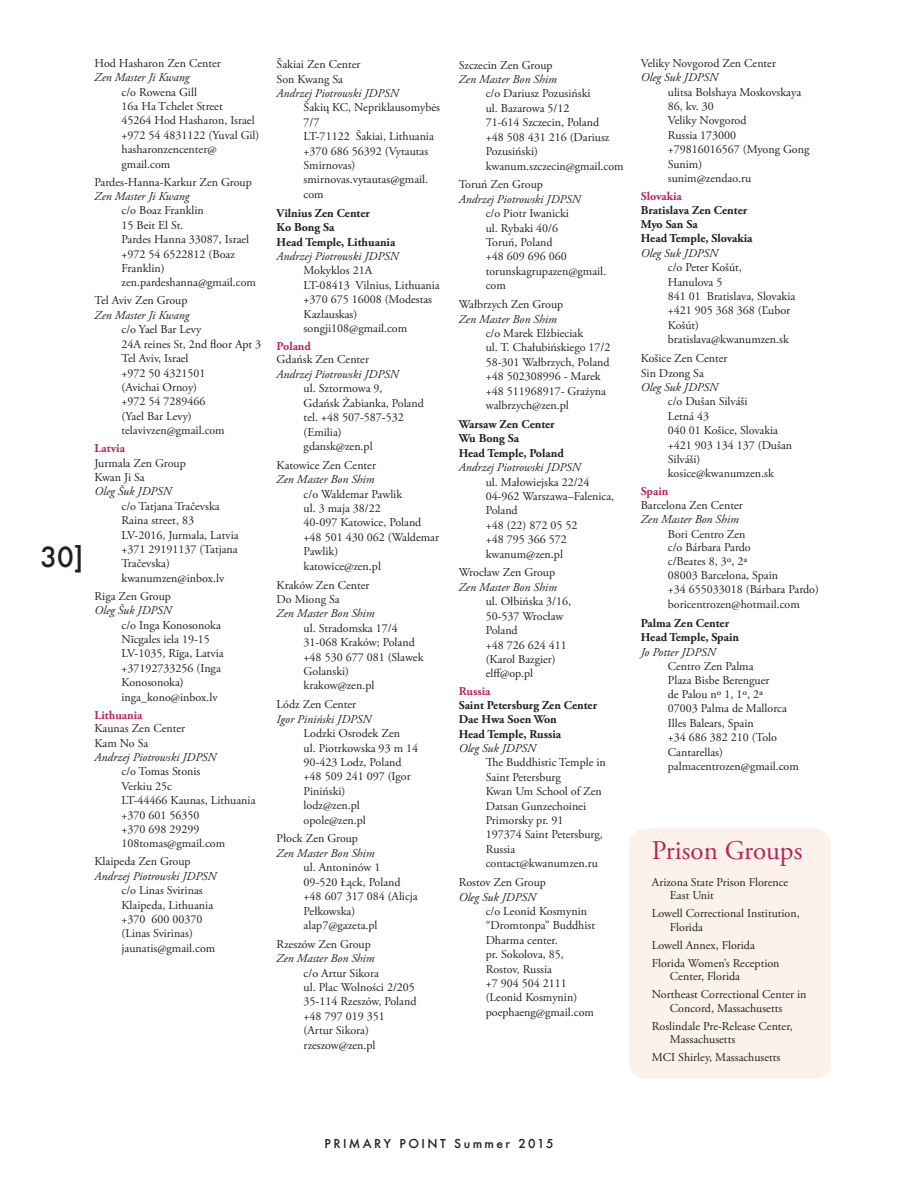
<style>
.page{position:relative;width:905px;height:1202px;background:#fff}
.page>*{position:absolute;margin:0;border:0;box-sizing:border-box;transform-origin:0 0}
.t1{font:27px "Adobe Garamond Pro";color:#b5265d}
.t2{font:500 27px "Futura";color:#231f20}
.t3{font:12px/14.4px "Adobe Garamond Pro";color:#231f20}
.t4{font:italic 12px "Adobe Garamond Pro";color:#231f20}
.t5{font:700 12px/14.4px "Adobe Garamond Pro";color:#231f20}
.t6{font:700 12px "Adobe Garamond Pro";color:#b5265d}
.t7{font:500 12px "Futura";letter-spacing:.2em;color:#231f20}
</style>
<div class="page">
<div style="left:629px;top:828px;width:202px;height:251px;background:#fdf2ea;border-radius:18px"></div>
<h1 class="t2" style="left:40px;top:538px;width:44px">30]</h1>
<p class="t3" style="left:94px;top:56px;width:128px">Hod Hasharon Zen Center</p>
<p class="t4" style="left:94px;top:70px;width:96px">Zen Master Ji Kwang</p>
<p class="t3" style="left:121px;top:85px;width:139px">c/o Rowena Gill<br>16a Ha Tchelet Street<br>45264 Hod Hasharon, Israel +972 54 4831122 (Yuval Gil) hasharonzencenter@ gmail.com</p>
<p class="t3" style="left:94px;top:175px;width:159px">Pardes-Hanna-Karkur Zen Group</p>
<p class="t4" style="left:94px;top:189px;width:96px">Zen Master Ji Kwang</p>
<p class="t3" style="left:121px;top:204px;width:136px">c/o Boaz Franklin<br>15 Beit El St.<br>Pardes Hanna 33087, Israel +972 54 6522812 (Boaz<br>Franklin) zen.pardeshanna@gmail.com</p>
<p class="t3" style="left:94px;top:294px;width:94px">Tel Aviv Zen Group</p>
<p class="t4" style="left:94px;top:308px;width:96px">Zen Master Ji Kwang</p>
<p class="t3" style="left:121px;top:323px;width:141px">c/o Yael Bar Levy<br>24A reines St, 2nd floor Apt 3<br>Tel Aviv, Israel<br>+972 50 4321501<br>(Avichai Ornoy)<br>+972 54 7289466<br>(Yael Bar Levy) telavivzen@gmail.com</p>
<p class="t6" style="left:94px;top:441px;width:32px">Latvia</p>
<p class="t3" style="left:94px;top:456px;width:93px">Jurmala Zen Group<br>Kwan Ji Sa</p>
<p class="t4" style="left:94px;top:484px;width:79px">Oleg Šuk JDPSN</p>
<p class="t3" style="left:121px;top:499px;width:119px">c/o Tatjana Tračevska<br>Raina street, 83<br>LV-2016, Jurmala, Latvia +371 29191137 (Tatjana<br>Tračevska) kwanumzen@inbox.lv</p>
<p class="t3" style="left:94px;top:589px;width:78px">Riga Zen Group</p>
<p class="t4" style="left:94px;top:603px;width:79px">Oleg Šuk JDPSN</p>
<p class="t3" style="left:121px;top:618px;width:104px">c/o Inga Konosonoka<br>Nīcgales iela 19-15<br>LV-1035, Rīga, Latvia +37192733256 (Inga<br>Konosonoka) inga_kono@inbox.lv</p>
<p class="t6" style="left:94px;top:708px;width:50px">Lithuania</p>
<p class="t3" style="left:94px;top:721px;width:92px">Kaunas Zen Center<br>Kam No Sa</p>
<p class="t4" style="left:94px;top:750px;width:123px">Andrzej Piotrowski JDPSN</p>
<p class="t3" style="left:121px;top:764px;width:135px">c/o Tomas Stonis<br>Verkiu 25c<br>LT-44466 Kaunas, Lithuania +370 601 56350<br>+370 698 29299<br>108tomas@gmail.com</p>
<p class="t3" style="left:94px;top:854px;width:98px">Klaipeda Zen Group</p>
<p class="t4" style="left:94px;top:868px;width:123px">Andrzej Piotrowski JDPSN</p>
<p class="t3" style="left:121px;top:883px;width:95px">c/o Linas Svirinas<br>Klaipeda, Lithuania +370 600 00370 (Linas Svirinas) jaunatis@gmail.com</p>
<p class="t3" style="left:276px;top:58px;width:85px">Šakiai Zen Center<br>Son Kwang Sa</p>
<p class="t4" style="left:276px;top:86px;width:123px">Andrzej Piotrowski JDPSN</p>
<p class="t3" style="left:303px;top:101px;width:138px">Šakių KC, Nepriklausomybės<br>7/7<br>LT-71122 Šakiai, Lithuania +370 686 56392 (Vytautas<br>Smirnovas) smirnovas.vytautas@gmail. com</p>
<p class="t5" style="left:276px;top:206px;width:120px">Vilnius Zen Center<br>Ko Bong Sa<br>Head Temple, Lithuania</p>
<p class="t4" style="left:276px;top:249px;width:123px">Andrzej Piotrowski JDPSN</p>
<p class="t3" style="left:303px;top:264px;width:138px">Mokyklos 21A<br>LT-08413 Vilnius, Lithuania +370 675 16008 (Modestas<br>Kazlauskas) songji108@gmail.com</p>
<p class="t6" style="left:276px;top:339px;width:36px">Poland</p>
<p class="t3" style="left:276px;top:353px;width:94px">Gdańsk Zen Center</p>
<p class="t4" style="left:276px;top:367px;width:123px">Andrzej Piotrowski JDPSN</p>
<p class="t3" style="left:303px;top:382px;width:122px">ul. Sztormowa 9,<br>Gdańsk Żabianka, Poland tel. +48 507-587-532 (Emilia)<br>gdansk@zen.pl</p>
<p class="t3" style="left:276px;top:458px;width:101px">Katowice Zen Center</p>
<p class="t4" style="left:276px;top:472px;width:99px">Zen Master Bon Shim</p>
<p class="t3" style="left:303px;top:487px;width:137px">c/o Waldemar Pawlik<br>ul. 3 maja 38/22<br>40-097 Katowice, Poland +48 501 430 062 (Waldemar<br>Pawlik)<br>katowice@zen.pl</p>
<p class="t3" style="left:276px;top:578px;width:94px">Kraków Zen Center<br>Do Miong Sa</p>
<p class="t4" style="left:276px;top:606px;width:99px">Zen Master Bon Shim</p>
<p class="t3" style="left:303px;top:621px;width:121px">ul. Stradomska 17/4<br>31-068 Kraków; Poland +48 530 677 081 (Slawek<br>Golanski)<br>krakow@zen.pl</p>
<p class="t3" style="left:276px;top:697px;width:81px">Lódz Zen Center</p>
<p class="t4" style="left:276px;top:711px;width:96px">Igor Piniński JDPSN</p>
<p class="t3" style="left:303px;top:726px;width:116px">Lodzki Osrodek Zen<br>ul. Piotrkowska 93 m 14<br>90-423 Lodz, Poland +48 509 241 097 (Igor<br>Piniński)<br>lodz@zen.pl opole@zen.pl</p>
<p class="t3" style="left:276px;top:832px;width:83px">Płock Zen Group</p>
<p class="t4" style="left:276px;top:846px;width:99px">Zen Master Bon Shim</p>
<p class="t3" style="left:303px;top:860px;width:116px">ul. Antoninów 1<br>09-520 Łąck, Poland +48 607 317 084 (Alicja<br>Pełkowska) alap7@gazeta.pl</p>
<p class="t3" style="left:276px;top:937px;width:96px">Rzeszów Zen Group</p>
<p class="t4" style="left:276px;top:951px;width:99px">Zen Master Bon Shim</p>
<p class="t3" style="left:303px;top:966px;width:114px">c/o Artur Sikora<br>ul. Plac Wolności 2/205<br>35-114 Rzeszów, Poland +48 797 019 351 (Artur Sikora) rzeszow@zen.pl</p>
<p class="t3" style="left:458px;top:58px;width:95px">Szczecin Zen Group</p>
<p class="t4" style="left:458px;top:72px;width:99px">Zen Master Bon Shim</p>
<p class="t3" style="left:485px;top:87px;width:139px">c/o Dariusz Pozusiński<br>ul. Bazarowa 5/12<br>71-614 Szczecin, Poland<br>+48 508 431 216 (Dariusz<br>Pozusiński) kwanum.szczecin@gmail.com</p>
<p class="t3" style="left:458px;top:178px;width:86px">Toruń Zen Group</p>
<p class="t4" style="left:458px;top:192px;width:123px">Andrzej Piotrowski JDPSN</p>
<p class="t3" style="left:485px;top:207px;width:122px">c/o Piotr Iwanicki<br>ul. Rybaki 40/6<br>Toruń, Poland<br>+48 609 696 060 torunskagrupazen@gmail. com</p>
<p class="t3" style="left:458px;top:297px;width:106px">Wałbrzych Zen Group</p>
<p class="t4" style="left:458px;top:311px;width:99px">Zen Master Bon Shim</p>
<p class="t3" style="left:485px;top:326px;width:126px">c/o Marek Elżbieciak<br>ul. T. Chałubińskiego 17/2<br>58-301 Wałbrzych, Poland +48 502308996 - Marek +48 511968917- Grażyna walbrzych@zen.pl</p>
<p class="t5" style="left:458px;top:417px;width:106px">Warsaw Zen Center<br>Wu Bong Sa<br>Head Temple, Poland</p>
<p class="t4" style="left:458px;top:460px;width:123px">Andrzej Piotrowski JDPSN</p>
<p class="t3" style="left:485px;top:475px;width:130px">ul. Małowiejska 22/24<br>04-962 Warszawa–Falenica,<br>Poland<br>+48 (22) 872 05 52<br>+48 795 366 572 kwanum@zen.pl</p>
<p class="t3" style="left:458px;top:566px;width:98px">Wrocław Zen Group</p>
<p class="t4" style="left:458px;top:580px;width:99px">Zen Master Bon Shim</p>
<p class="t3" style="left:485px;top:594px;width:87px">ul. Ołbińska 3/16,<br>50-537 Wrocław<br>Poland<br>+48 726 624 411 (Karol Bazgier) elff@op.pl</p>
<p class="t6" style="left:458px;top:684px;width:33px">Russia</p>
<p class="t5" style="left:458px;top:698px;width:140px">Saint Petersburg Zen Center<br>Dae Hwa Soen Won<br>Head Temple, Russia</p>
<p class="t4" style="left:458px;top:741px;width:79px">Oleg Suk JDPSN</p>
<p class="t3" style="left:485px;top:756px;width:122px">The Buddhistic Temple in<br>Saint Petersburg<br>Kwan Um School of Zen<br>Datsan Gunzechoinei<br>Primorsky pr. 91<br>197374 Saint Petersburg,<br>Russia contact@kwanumzen.ru</p>
<p class="t3" style="left:458px;top:875px;width:89px">Rostov Zen Group</p>
<p class="t4" style="left:458px;top:889px;width:79px">Oleg Suk JDPSN</p>
<p class="t3" style="left:485px;top:904px;width:111px">c/o Leonid Kosmynin “Dromtonpa” Buddhist<br>Dharma center.<br>pr. Sokolova, 85,<br>Rostov, Russia<br>+7 904 504 2111 (Leonid Kosmynin) poephaeng@gmail.com</p>
<p class="t3" style="left:640px;top:56px;width:137px">Veliky Novgorod Zen Center</p>
<p class="t4" style="left:640px;top:70px;width:79px">Oleg Suk JDPSN</p>
<p class="t3" style="left:668px;top:85px;width:143px">ulitsa Bolshaya Moskovskaya<br>86, kv. 30<br>Veliky Novgorod<br>Russia 173000 +79816016567 (Myong Gong<br>Sunim)<br>sunim@zendao.ru</p>
<p class="t6" style="left:640px;top:189px;width:43px">Slovakia</p>
<p class="t5" style="left:640px;top:203px;width:113px">Bratislava Zen Center<br>Myo San Sa<br>Head Temple, Slovakia</p>
<p class="t4" style="left:640px;top:246px;width:79px">Oleg Suk JDPSN</p>
<p class="t3" style="left:668px;top:260px;width:129px">c/o Peter Košút,<br>Hanulova 5<br>841 01 Bratislava, Slovakia +421 905 368 368 (Ľubor<br>Košút) bratislava@kwanumzen.sk</p>
<p class="t3" style="left:640px;top:351px;width:88px">Košice Zen Center<br>Sin Dzong Sa</p>
<p class="t4" style="left:640px;top:380px;width:79px">Oleg Suk JDPSN</p>
<p class="t3" style="left:668px;top:395px;width:126px">c/o Dušan Silváši<br>Letná 43<br>040 01 Košice, Slovakia +421 903 134 137 (Dušan<br>Silváši) kosice@kwanumzen.sk</p>
<p class="t6" style="left:640px;top:484px;width:29px">Spain</p>
<p class="t3" style="left:640px;top:498px;width:103px">Barcelona Zen Center</p>
<p class="t4" style="left:640px;top:512px;width:99px">Zen Master Bon Shim</p>
<p class="t3" style="left:668px;top:527px;width:152px">Bori Centro Zen<br>c/o Bárbara Pardo<br>c/Beates 8, 3º, 2ª<br>08003 Barcelona, Spain<br>+34 655033018 (Bárbara Pardo) boricentrozen@hotmail.com</p>
<p class="t5" style="left:640px;top:616px;width:100px">Palma Zen Center<br>Head Temple, Spain</p>
<p class="t4" style="left:640px;top:644px;width:76px">Jo Potter JDPSN</p>
<p class="t3" style="left:668px;top:659px;width:132px">Centro Zen Palma<br>Plaza Bisbe Berenguer<br>de Palou nº 1, 1º, 2ª<br>07003 Palma de Mallorca<br>Illes Balears, Spain<br>+34 686 382 210 (Tolo<br>Cantarellas) palmacentrozen@gmail.com</p>
<h1 class="t1" style="left:652px;top:834px;width:152px">Prison Groups</h1>
<p class="t3" style="left:670px;top:875px;width:120px;line-height:13.5px;text-indent:-18px">Arizona State Prison Florence<br>East Unit</p>
<p class="t3" style="left:670px;top:907px;width:131px;line-height:13.5px;text-indent:-18px">Lowell Correctional Institution,<br>Florida</p>
<p class="t3" style="left:652px;top:936px;width:129px;line-height:18px">Lowell Annex, Florida<br>Florida Women’s Reception</p>
<p class="t3" style="left:652px;top:968px;width:156px;line-height:18px;text-indent:18px">Center, Florida<br>Northeast Correctional Center in</p>
<p class="t3" style="left:652px;top:999px;width:142px;line-height:18px;text-indent:18px">Concord, Massachusetts<br>Roslindale Pre-Release Center,</p>
<p class="t3" style="left:652px;top:1031px;width:130px;line-height:18px;text-indent:18px">Massachusetts<br>MCI Shirley, Massachusetts</p>
<p class="t7" style="left:324px;top:1135px;width:230px">PRIMARY POINT Summer 2015</p>
</div>
